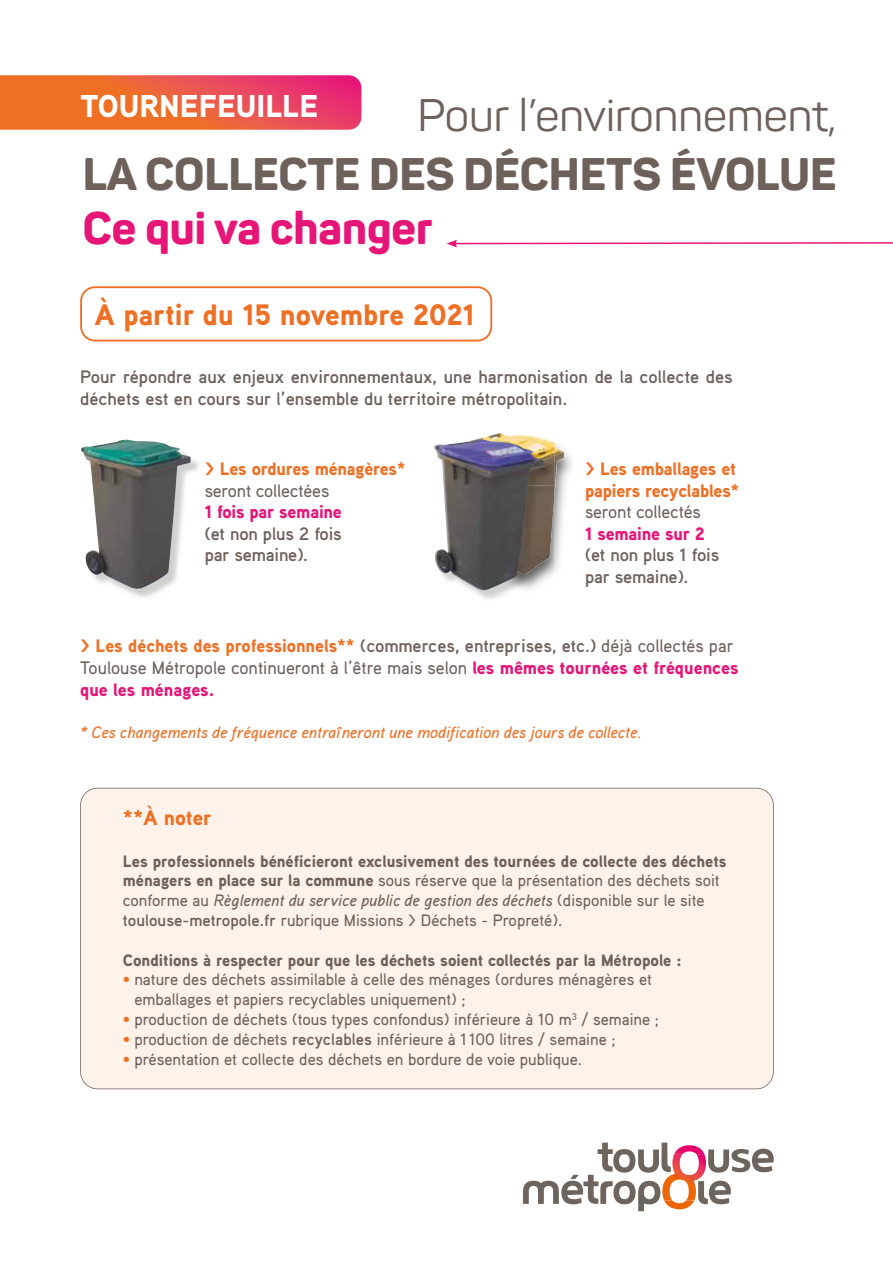
<style>
.page{position:relative;width:893px;height:1263px;background:#fff}
.page>*{position:absolute;margin:0;border:0;box-sizing:border-box;transform-origin:0 0}
.t1{font:800 45px "Panton";color:#6e605b}
.t2{font:45px "Panton";color:#6e605b}
.t3{font:800 45px "Panton";color:#e61578}
.t4{font:900 31.5px "Aaux Pro";color:#fff}
.t5{font:900 29.55px "Aaux Pro";color:#ed7025}
.t6{font:900 21px "Aaux Pro";color:#ed7025}
.t7{font:500 18px/21.6px "Aaux Pro";color:#6e605b}
.t8{font:700 18px/21.6px "Aaux Pro";color:#6e605b}
.t9{font:900 18px/21.6px "Aaux Pro";letter-spacing:-.01em;color:#ed7025}
.t10{font:900 18px "Aaux Pro";letter-spacing:-.01em;color:#e61578}
.t11{font:500 16.5px/19.8px "Aaux Pro";color:#6e605b}
.t12{font:italic 500 16.5px "Aaux Pro";color:#ed7025}
.t13{font:900 16.5px "Aaux Pro";color:#6e605b}
.s1{font-weight:900;color:#ed7025}
.s2{font-weight:700}
.s3{font-weight:900;color:#e61578}
.s4{font-weight:900}
.s5{font-style:italic}
.s6{color:#ed7025}
</style>
<div class="page">
<svg style="left:446px;top:240px;width:447px;height:7px"></svg>
<svg style="left:0;top:75px;width:361px;height:55px"></svg>
<svg style="left:708px;top:1148px;width:66px;height:25px"></svg>
<img style="left:708px;top:1154px;width:3px;height:16px">
<svg style="left:699px;top:1181px;width:32px;height:23px"></svg>
<svg style="left:523px;top:1142px;width:166px;height:69px"></svg>
<img style="left:657px;top:1183px;width:3px;height:17px">
<img style="left:662px;top:1154px;width:44px;height:46px">
<img style="left:81px;top:439px;width:110px;height:151px">
<svg style="left:80px;top:286px;width:412px;height:55px"></svg>
<div style="left:80px;top:788px;width:694px;height:301px;background:#fef2ea"></div>
<img style="left:478px;top:433px;width:72px;height:8px">
<img style="left:472px;top:530px;width:82px;height:64px">
<img style="left:543px;top:441px;width:11px;height:44px">
<img style="left:543px;top:485px;width:11px;height:45px">
<img style="left:543px;top:530px;width:7px;height:44px">
<img style="left:434px;top:439px;width:109px;height:153px">
<h2 class="t4" style="left:80px;top:85px;width:240px">TOURNEFEUILLE</h2>
<h1 class="t2" style="left:417px;top:87px;width:421px">Pour l’environnement,</h1>
<h1 class="t1" style="left:83px;top:145px;width:755px">LA COLLECTE DES DÉCHETS ÉVOLUE</h1>
<h1 class="t3" style="left:83px;top:199px;width:351px">Ce qui va changer</h1>
<h3 class="t5" style="left:95px;top:295px;width:382px">À partir du 15 novembre 2021</h3>
<p class="t8" style="left:80px;top:366px;width:654px">Pour répondre aux enjeux environnementaux, une harmonisation de la collecte des déchets est en cours sur l’ensemble du territoire métropolitain.</p>
<p class="t9" style="left:205px;top:457px;width:202px">&gt; Les ordures ménagères*</p>
<p class="t7" style="left:205px;top:479px;width:126px">seront collectées</p>
<p class="t10" style="left:205px;top:500px;width:139px">1 fois par semaine</p>
<p class="t8" style="left:205px;top:522px;width:139px">(et non plus 2 fois par semaine).</p>
<p class="t9" style="left:585px;top:457px;width:156px">&gt; Les emballages et papiers recyclables*</p>
<p class="t7" style="left:585px;top:501px;width:117px">seront collectés</p>
<p class="t10" style="left:585px;top:522px;width:121px">1 semaine sur 2</p>
<p class="t8" style="left:585px;top:544px;width:136px">(et non plus 1 fois par semaine).</p>
<p class="t7" style="left:80px;top:635px;width:660px"><span class="s1">&gt; Les déchets des professionnels**</span> <span class="s2">(commerces, entreprises, etc.)</span> déjà collectés par<br>Toulouse Métropole continueront à l’être mais selon <span class="s3">les mêmes tournées et fréquences que les ménages.</span></p>
<p class="t12" style="left:80px;top:722px;width:563px">* Ces changements de fréquence entraîneront une modification des jours de collecte.</p>
<p class="t6" style="left:123px;top:804px;width:90px">**À noter</p>
<p class="t11" style="left:123px;top:850px;width:605px"><span class="s4">Les professionnels bénéficieront exclusivement des tournées de collecte des déchets ménagers en place sur la commune</span> sous réserve que la présentation des déchets soit conforme au <span class="s5">Règlement du service public de gestion des déchets</span> (disponible sur le site <span class="s2">toulouse-metropole.fr</span> rubrique Missions &gt; Déchets - Propreté).</p>
<p class="t13" style="left:123px;top:949px;width:560px">Conditions à respecter pour que les déchets soient collectés par la Métropole :</p>
<p class="t11" style="left:134px;top:969px;width:519px;text-indent:-12px"><span class="s6">•</span> nature des déchets assimilable à celle des ménages (ordures ménagères et emballages et papiers recyclables uniquement) ;</p>
<p class="t11" style="left:123px;top:1009px;width:538px"><span class="s6">•</span> production de déchets (tous types confondus) inférieure à 10 m<sup>3</sup> / semaine ;</p>
<p class="t11" style="left:123px;top:1029px;width:494px"><span class="s6">•</span> production de déchets <span class="s2">recyclables</span> inférieure à 1 100 litres / semaine ;</p>
<p class="t11" style="left:123px;top:1048px;width:461px"><span class="s6">•</span> présentation et collecte des déchets en bordure de voie publique.</p>
</div>
